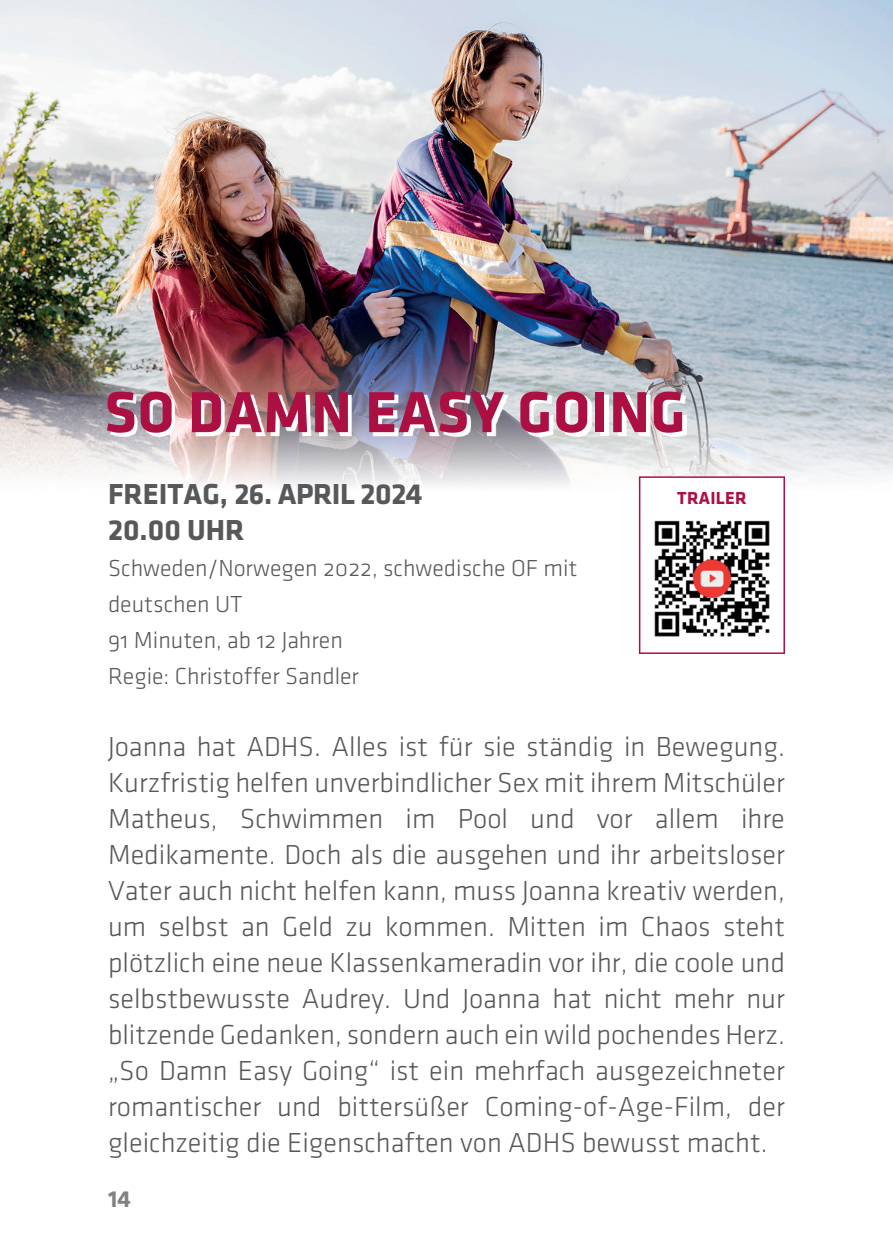
<style>
.page{position:relative;width:893px;height:1259px;background:#fff}
.page>*{position:absolute;margin:0;border:0;box-sizing:border-box;transform-origin:0 0}
.t1{font:700 60px "Klavika";letter-spacing:.015em;color:#ac1042}
.t2{font:700 30px/36px "Klavika";color:#57585a}
.t3{font:28.5px/36px "Klavika Light OSF";color:#57585a;text-align:justify}
.t4{font:24px/36px "Klavika Light OSF";color:#57585a}
.t5{font:700 24px "Klavika";color:#808285}
.t6{font:700 18px "Klavika";letter-spacing:.015em;color:#ac1042}
</style>
<div class="page">
<img style="left:0;top:0;width:893px;height:506px">
<img style="left:110px;top:394px;width:576px;height:42px">
<svg style="left:639px;top:476px;width:146px;height:178px"></svg>
<img style="left:648px;top:514px;width:128px;height:128px">
<h1 class="t1" style="left:104px;top:379px;width:583px">SO DAMN EASY GOING</h1>
<p class="t2" style="left:108px;top:476px;width:316px">FREITAG, 26. APRIL 2024<br>20.00 UHR</p>
<p class="t4" style="left:108px;top:550px;width:471px">Schweden/Norwegen 2022, schwedische OF mit deutschen UT<br>91 Minuten, ab 12 Jahren<br>Regie: Christoffer Sandler</p>
<p class="t6" style="left:677px;top:488px;width:71px">TRAILER</p>
<p class="t3" style="left:108px;top:729px;width:678px">Joanna hat ADHS. Alles ist für sie ständig in Bewegung.<br>Kurzfristig helfen unverbindlicher Sex mit ihrem Mitschüler Matheus, Schwimmen im Pool und vor allem ihre Medikamente. Doch als die ausgehen und ihr arbeitsloser Vater auch nicht helfen kann, muss Joanna kreativ werden, um selbst an Geld zu kommen. Mitten im Chaos steht plötzlich eine neue Klassenkameradin vor ihr, die coole und selbstbewusste Audrey. Und Joanna hat nicht mehr nur blitzende Gedanken, sondern auch ein wild pochendes Herz. „So Damn Easy Going“ ist ein mehrfach ausgezeichneter romantischer und bittersüßer Coming-of-Age-Film, der gleichzeitig die Eigenschaften von ADHS bewusst macht.</p>
<p class="t5" style="left:108px;top:1186px;width:24px">14</p>
</div>
